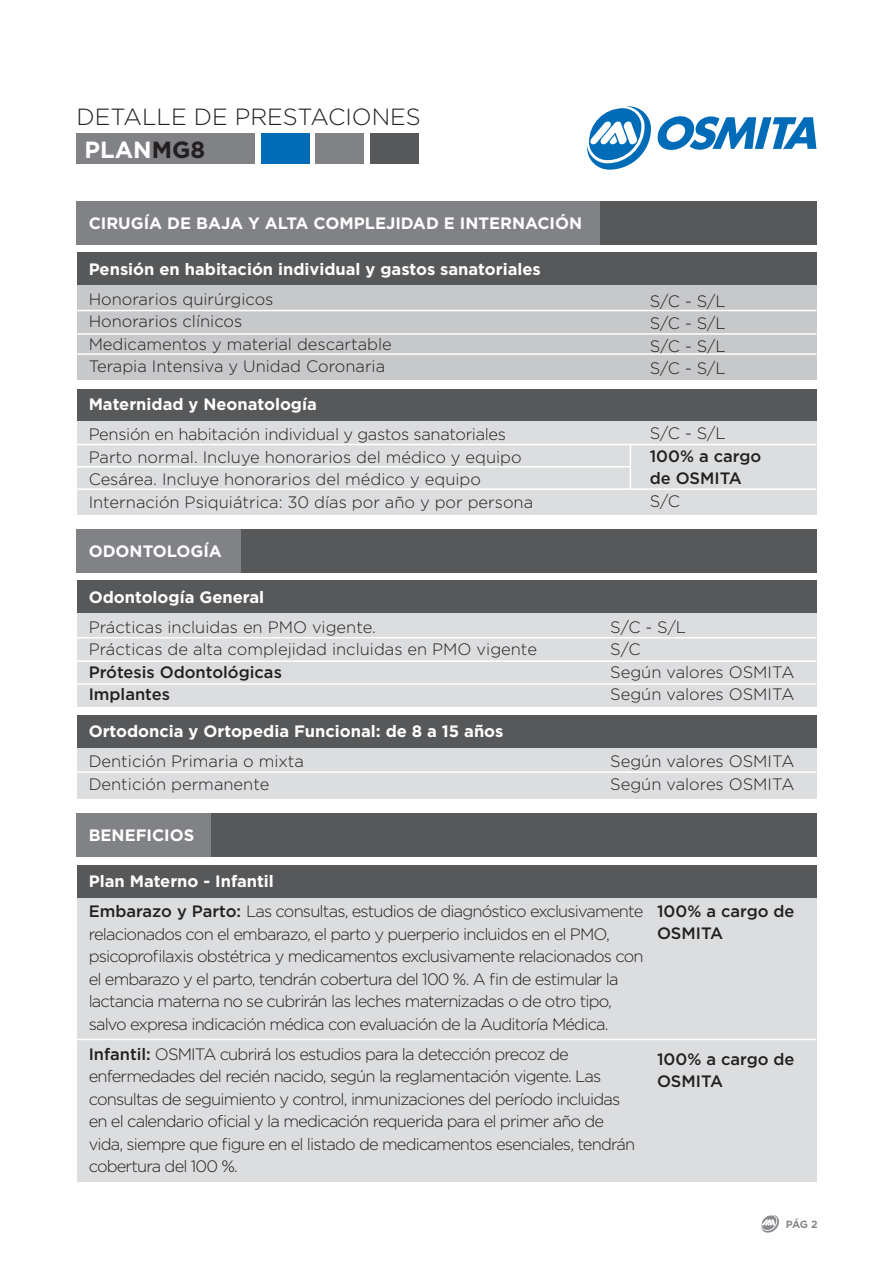
<style>
.page{position:relative;width:893px;height:1263px;background:#fff}
.page>*{position:absolute;margin:0;border:0;box-sizing:border-box;transform-origin:0 0}
.t1{font:300 23.4px/33px "Gotham";color:#231f20}
.t2{font:300 16.5px/22.5px "Gotham";letter-spacing:-.05em;color:#231f20}
.t3{font:300 16.5px/22.5px "Gotham";color:#231f20}
.t4{font:700 16.5px "Gotham";color:#fff}
.t5{font:500 16.5px/22.5px "Gotham";color:#231f20}
.t6{font:700 10.5px "Gotham";color:#87898c}
.s1{font-weight:700;color:#fff}
.s2{font-weight:700}
.s3{font-weight:500}
</style>
<div class="page">
<div style="left:77px;top:133px;width:178px;height:31px;background:#808285"></div>
<div style="left:261px;top:133px;width:48px;height:31px;background:#006cb7"></div>
<div style="left:316px;top:133px;width:48px;height:31px;background:#808285"></div>
<div style="left:370px;top:133px;width:49px;height:31px;background:#57585a"></div>
<svg style="left:587px;top:106px;width:229px;height:64px"></svg>
<svg style="left:761px;top:1215px;width:18px;height:17px"></svg>
<div style="left:77px;top:201px;width:739px;height:44px;background:#57585a"></div>
<div style="left:77px;top:201px;width:523px;height:44px;background:#808285"></div>
<div style="left:77px;top:813px;width:739px;height:44px;background:#57585a"></div>
<div style="left:77px;top:813px;width:134px;height:44px;background:#808285"></div>
<div style="left:77px;top:254px;width:739px;height:126px;background:#c7c8ca"></div>
<div style="left:77px;top:866px;width:739px;height:316px;background:#dcdddf"></div>
<div style="left:77px;top:392px;width:739px;height:122px;background:#dcdddf"></div>
<hr style="left:77px;top:333px;width:739px;height:2px;background:#fff">
<hr style="left:77px;top:444px;width:739px;height:1px;background:#fff">
<hr style="left:77px;top:310px;width:739px;height:1px;background:#fff">
<hr style="left:77px;top:1039px;width:739px;height:1px;background:#fff">
<hr style="left:77px;top:466px;width:553px;height:2px;background:#fff">
<hr style="left:77px;top:488px;width:739px;height:2px;background:#fff">
<div style="left:77px;top:252px;width:739px;height:33px;background:#57585a"></div>
<div style="left:77px;top:865px;width:739px;height:32px;background:#57585a"></div>
<div style="left:77px;top:389px;width:739px;height:31px;background:#57585a"></div>
<div style="left:77px;top:580px;width:739px;height:127px;background:#dcdddf"></div>
<div style="left:77px;top:715px;width:739px;height:84px;background:#dcdddf"></div>
<hr style="left:77px;top:660px;width:739px;height:2px;background:#fff">
<hr style="left:77px;top:683px;width:739px;height:2px;background:#fff">
<hr style="left:77px;top:637px;width:739px;height:1px;background:#fff">
<hr style="left:77px;top:771px;width:739px;height:2px;background:#fff">
<div style="left:77px;top:580px;width:739px;height:33px;background:#57585a"></div>
<div style="left:77px;top:715px;width:739px;height:33px;background:#57585a"></div>
<div style="left:77px;top:529px;width:739px;height:44px;background:#57585a"></div>
<div style="left:77px;top:529px;width:164px;height:44px;background:#808285"></div>
<hr style="left:630px;top:444px;width:1px;height:45px;background:#fff">
<hr style="left:77px;top:353px;width:739px;height:2px;background:#fff">
<h1 class="t1" style="left:85px;top:100px;width:338px;text-indent:-8px">DETALLE DE PRESTACIONES<br><span class="s1">PLAN</span><span class="s2">MG8</span></h1>
<p class="t4" style="left:89px;top:212px;width:495px">CIRUGÍA DE BAJA Y ALTA COMPLEJIDAD E INTERNACIÓN</p>
<p class="t4" style="left:89px;top:258px;width:454px">Pensión en habitación individual y gastos sanatoriales</p>
<p class="t3" style="left:89px;top:287px;width:305px">Honorarios quirúrgicos<br>Honorarios clínicos<br>Medicamentos y material descartable<br>Terapia Intensiva y Unidad Coronaria</p>
<p class="t4" style="left:89px;top:393px;width:230px">Maternidad y Neonatología</p>
<p class="t3" style="left:89px;top:423px;width:446px">Pensión en habitación individual y gastos sanatoriales Parto normal. Incluye honorarios del médico y equipo Cesárea. Incluye honorarios del médico y equipo Internación Psiquiátrica: 30 días por año y por persona</p>
<p class="t4" style="left:89px;top:540px;width:135px">ODONTOLOGÍA</p>
<p class="t4" style="left:89px;top:586px;width:177px">Odontología General</p>
<p class="t3" style="left:89px;top:615px;width:450px">Prácticas incluidas en PMO vigente.<br>Prácticas de alta complejidad incluidas en PMO vigente</p>
<p class="t5" style="left:89px;top:660px;width:195px">Prótesis Odontológicas<br>Implantes</p>
<p class="t4" style="left:89px;top:720px;width:416px">Ortodoncia y Ortopedia Funcional: de 8 a 15 años</p>
<p class="t3" style="left:89px;top:750px;width:217px">Dentición Primaria o mixta<br>Dentición permanente</p>
<p class="t4" style="left:89px;top:825px;width:107px">BENEFICIOS</p>
<p class="t2" style="left:650px;top:289px;width:77px;text-align:justify">S/C - S/L S/C - S/L S/C - S/L S/C - S/L</p>
<p class="t2" style="left:650px;top:422px;width:77px">S/C - S/L</p>
<p class="t5" style="left:650px;top:444px;width:113px">100% a cargo de OSMITA</p>
<p class="t2" style="left:650px;top:489px;width:32px">S/C</p>
<p class="t3" style="left:610px;top:615px;width:186px">S/C - S/L<br>S/C<br>Según valores OSMITA<br>Según valores OSMITA</p>
<p class="t3" style="left:610px;top:749px;width:186px">Según valores OSMITA<br>Según valores OSMITA</p>
<p class="t2" style="left:89px;top:866px;width:556px;line-height:30px"><span class="s1">Plan Materno - Infantil<br></span><span class="s3">Embarazo y Parto:</span> Las consultas, estudios de diagnóstico exclusivamente</p>
<p class="t2" style="left:89px;top:922px;width:556px">relacionados con el embarazo, el parto y puerperio incluidos en el PMO, psicoprofilaxis obstétrica y medicamentos exclusivamente relacionados con el embarazo y el parto, tendrán cobertura del 100 %. A fin de estimular la lactancia materna no se cubrirán las leches maternizadas o de otro tipo, salvo expresa indicación médica con evaluación de la Auditoría Médica.</p>
<p class="t2" style="left:89px;top:1042px;width:548px"><span class="s3">Infantil:</span> OSMITA cubrirá los estudios para la detección precoz de enfermedades del recién nacido, según la reglamentación vigente. Las consultas de seguimiento y control, inmunizaciones del período incluidas en el calendario oficial y la medicación requerida para el primer año de vida, siempre que figure en el listado de medicamentos esenciales, tendrán cobertura del 100 %.</p>
<p class="t5" style="left:657px;top:899px;width:139px">100% a cargo de<br>OSMITA</p>
<p class="t5" style="left:657px;top:1047px;width:139px">100% a cargo de<br>OSMITA</p>
<p class="t6" style="left:786px;top:1217px;width:33px">PÁG 2</p>
</div>
